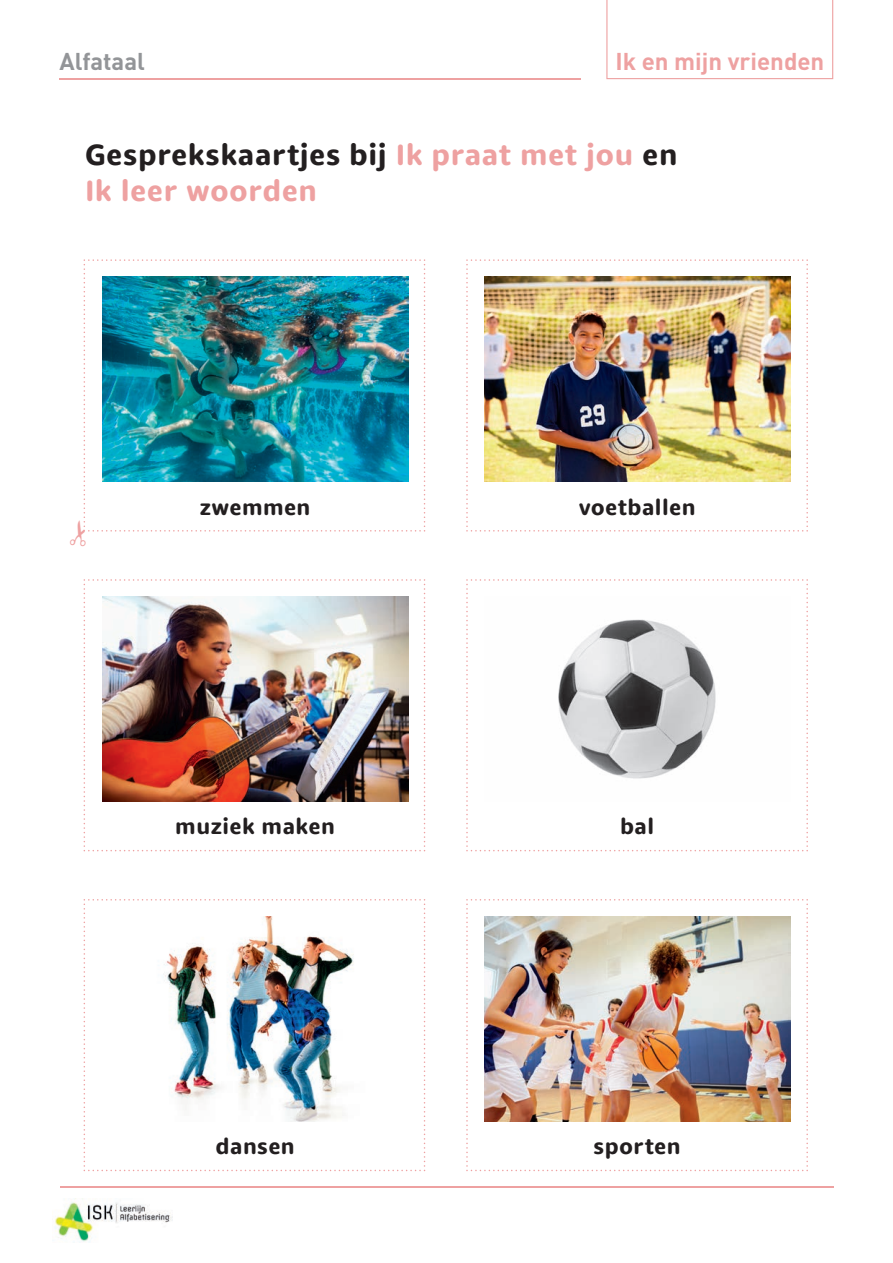
<style>
.page{position:relative;width:893px;height:1263px;background:#fff}
.page>*{position:absolute;margin:0;border:0;box-sizing:border-box;transform-origin:0 0}
.t1{font:700 30px/36px "Dita";letter-spacing:.015em;color:#eea1a1}
.t2{font:700 24px "DIN";color:#eea1a1}
.t3{font:700 24px "DIN";color:#939598}
.t4{font:700 22.5px "Dita";letter-spacing:.02em;color:#231f20}
.s1{color:#231f20}
</style>
<div class="page">
<hr style="left:60px;top:1186px;width:773px;height:1px;background:#eea1a1">
<img style="left:55px;top:1202px;width:118px;height:40px">
<hr style="left:60px;top:78px;width:521px;height:1px;background:#eea1a1">
<svg style="left:606px;top:0;width:227px;height:79px"></svg>
<svg style="left:84px;top:579px;width:341px;height:272px"></svg>
<svg style="left:84px;top:899px;width:341px;height:272px"></svg>
<svg style="left:466px;top:259px;width:342px;height:272px"></svg>
<svg style="left:466px;top:579px;width:342px;height:272px"></svg>
<svg style="left:466px;top:899px;width:342px;height:272px"></svg>
<img style="left:102px;top:596px;width:306px;height:205px">
<img style="left:102px;top:916px;width:306px;height:205px">
<img style="left:484px;top:276px;width:306px;height:205px">
<img style="left:484px;top:596px;width:306px;height:205px">
<img style="left:484px;top:916px;width:306px;height:205px">
<img style="left:83px;top:259px;width:342px;height:273px">
<p class="t3" style="left:60px;top:46px;width:87px">Alfataal</p>
<p class="t2" style="left:615px;top:46px;width:210px">Ik en mijn vrienden</p>
<p class="t1" style="left:85px;top:137px;width:594px"><span class="s1">Gesprekskaartjes bij</span> Ik praat met jou <span class="s1">en<br></span>Ik leer woorden</p>
<p class="t4" style="left:200px;top:493px;width:112px">zwemmen</p>
<p class="t4" style="left:579px;top:493px;width:118px">voetballen</p>
<p class="t4" style="left:175px;top:813px;width:161px">muziek maken</p>
<p class="t4" style="left:620px;top:813px;width:36px">bal</p>
<p class="t4" style="left:216px;top:1132px;width:81px">dansen</p>
<p class="t4" style="left:594px;top:1132px;width:88px">sporten</p>
</div>
